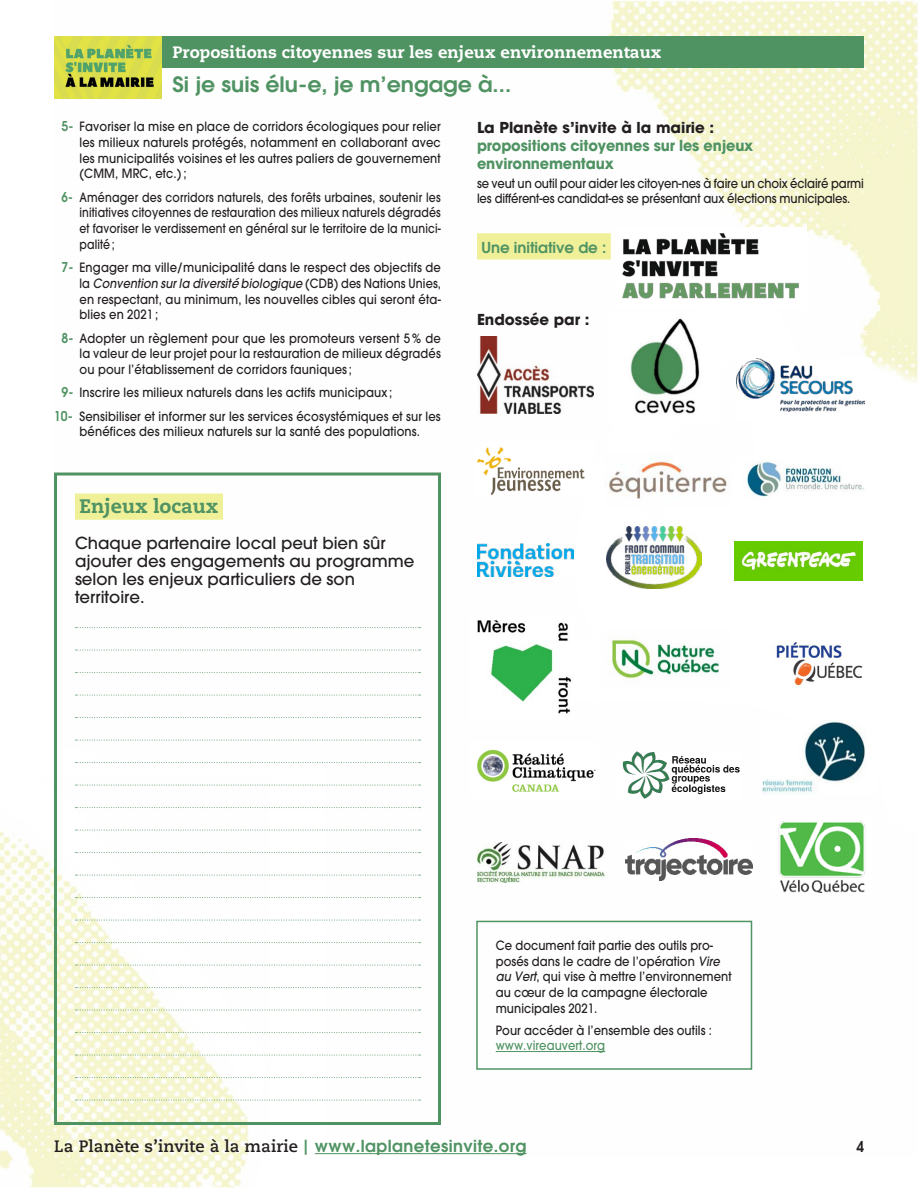
<style>
.page{position:relative;width:918px;height:1188px;background:#fff}
.page>*{position:absolute;margin:0;border:0;box-sizing:border-box;transform-origin:0 0}
.t1{font:600 21px "Avant Garde";color:#509363;scale:1.05 1}
.t2{font:800 19.5px "Caecilia";color:#509363}
.t3{font:500 16.5px/18px "Avant Garde";color:#231f20}
.t4{font:700 16.5px "Caecilia";letter-spacing:.005em;color:#231f20}
.t5{font:800 16.5px "Caecilia";color:#fff}
.t6{font:700 15px/18px "Avant Garde";letter-spacing:-.01em;color:#509363;scale:.96 1}
.t7{font:700 15px "Avant Garde";color:#231f20}
.t8{font:600 15px "Avant Garde";color:#509363}
.t9{font:600 15px "Avant Garde";color:#231f20;scale:.9 1}
.t10{font:500 12.75px/15.8px "Avant Garde";letter-spacing:.015em;color:#231f20;text-align:justify;scale:.9 1}
.t11{font:500 12.75px/15.8px "Avant Garde";letter-spacing:.015em;color:#231f20;text-align:justify;scale:.86 1}
.t12{font:500 12.75px/15.8px "Avant Garde";letter-spacing:-.01em;color:#231f20;scale:.9 1}
.t13{font:500 12.75px "Avant Garde";letter-spacing:.005em;color:#509363;scale:.9 1}
.s1{font-weight:600;font-size:13.5px;color:#509363}
.s2{font-style:italic}
.s3{font-family:"Avant Garde";font-weight:600;font-size:15px;color:#509363}
.s4{font-family:"Avant Garde";font-weight:600;color:#509363}
</style>
<div class="page">
<img style="left:0;top:0;width:918px;height:1188px">
<img style="left:54px;top:36px;width:108px;height:63px">
<div style="left:162px;top:36px;width:702px;height:32px;background:#509363"></div>
<hr style="left:315px;top:1153px;width:212px;height:1px;background:#509363">
<div style="left:477px;top:233px;width:134px;height:27px;background:#f0f099"></div>
<img style="left:616px;top:227px;width:191px;height:81px">
<img style="left:478px;top:337px;width:115px;height:76px">
<img style="left:609px;top:313px;width:112px;height:111px">
<div style="left:737px;top:358px;width:135px;height:63px;background:#fff"></div>
<img style="left:737px;top:358px;width:127px;height:54px">
<img style="left:476px;top:443px;width:119px;height:55px">
<img style="left:478px;top:543px;width:96px;height:34px">
<div style="left:740px;top:455px;width:130px;height:48px;background:#fff"></div>
<img style="left:747px;top:461px;width:117px;height:36px">
<div style="left:602px;top:453px;width:131px;height:54px;background:#fff"></div>
<img style="left:604px;top:459px;width:123px;height:40px">
<img style="left:735px;top:541px;width:128px;height:39px">
<img style="left:471px;top:616px;width:104px;height:104px">
<img style="left:601px;top:630px;width:128px;height:59px">
<img style="left:756px;top:621px;width:128px;height:68px">
<img style="left:471px;top:741px;width:128px;height:57px">
<img style="left:618px;top:750px;width:123px;height:49px">
<img style="left:478px;top:843px;width:127px;height:39px">
<img style="left:625px;top:839px;width:127px;height:42px">
<div style="left:599px;top:518px;width:111px;height:79px;background:#fff"></div>
<img style="left:607px;top:527px;width:95px;height:62px">
<img style="left:773px;top:815px;width:99px;height:78px">
<img style="left:760px;top:720px;width:115px;height:75px">
<div style="left:75px;top:494px;width:148px;height:26px;background:#f0f099"></div>
<svg style="left:76px;top:627px;width:344px;height:1px"></svg>
<svg style="left:76px;top:650px;width:344px;height:1px"></svg>
<svg style="left:76px;top:672px;width:344px;height:1px"></svg>
<svg style="left:76px;top:694px;width:344px;height:2px"></svg>
<svg style="left:76px;top:717px;width:344px;height:1px"></svg>
<svg style="left:76px;top:740px;width:344px;height:1px"></svg>
<svg style="left:76px;top:762px;width:344px;height:1px"></svg>
<svg style="left:76px;top:784px;width:344px;height:2px"></svg>
<svg style="left:76px;top:807px;width:344px;height:1px"></svg>
<svg style="left:76px;top:830px;width:344px;height:1px"></svg>
<svg style="left:76px;top:852px;width:344px;height:1px"></svg>
<svg style="left:76px;top:874px;width:344px;height:2px"></svg>
<svg style="left:76px;top:897px;width:344px;height:1px"></svg>
<svg style="left:76px;top:920px;width:344px;height:1px"></svg>
<svg style="left:76px;top:942px;width:344px;height:1px"></svg>
<svg style="left:76px;top:964px;width:344px;height:2px"></svg>
<svg style="left:76px;top:987px;width:344px;height:1px"></svg>
<svg style="left:76px;top:1010px;width:344px;height:1px"></svg>
<svg style="left:76px;top:1032px;width:344px;height:1px"></svg>
<svg style="left:76px;top:1054px;width:344px;height:2px"></svg>
<svg style="left:76px;top:1077px;width:344px;height:1px"></svg>
<svg style="left:76px;top:1100px;width:344px;height:1px"></svg>
<div style="left:54px;top:472px;width:387px;height:653px;border:3px solid #509363"></div>
<hr style="left:496px;top:1051px;width:109px;height:1px;background:#509363">
<div style="left:476px;top:921px;width:276px;height:149px;border:2px solid #509363"></div>
<p class="t5" style="left:172px;top:42px;width:491px">Propositions citoyennes sur les enjeux environnementaux</p>
<h1 class="t1" style="left:172px;top:71px;width:324px">Si je suis élu-e, je m’engage à...</h1>
<p class="t10" style="left:80px;top:119px;width:403px;text-indent:-18px"><span class="s1">5-</span> Favoriser la mise en place de corridors écologiques pour relier les milieux naturels protégés, notamment en collaborant avec les municipalités voisines et les autres paliers de gouvernement (CMM, MRC, etc.) ;</p>
<p class="t11" style="left:80px;top:189px;width:422px;text-indent:-18px"><span class="s1">6-</span> Aménager des corridors naturels, des forêts urbaines, soutenir les initiatives citoyennes de restauration des milieux naturels dégradés et favoriser le verdissement en général sur le territoire de la munici&shy;palité;</p>
<p class="t10" style="left:80px;top:260px;width:403px;text-indent:-18px"><span class="s1">7-</span> Engager ma ville/municipalité dans le respect des objectifs de la <span class="s2">Convention sur la diversité biologique</span> (CDB) des Nations Unies, en respectant, au minimum, les nouvelles cibles qui seront éta&shy;blies en 2021 ;</p>
<p class="t10" style="left:80px;top:330px;width:403px;text-indent:-18px"><span class="s1">8-</span> Adopter un règlement pour que les promoteurs versent 5 % de la valeur de leur projet pour la restauration de milieux dégradés ou pour l’établissement de corridors fauniques ;</p>
<p class="t10" style="left:54px;top:381px;width:431px;line-height:23.2px;text-indent:8px"><span class="s1">9-</span> Inscrire les milieux naturels dans les actifs municipaux ;<br><span class="s1">10-</span> Sensibiliser et informer sur les services écosystémiques et sur les</p>
<p class="t10" style="left:80px;top:424px;width:380px">bénéfices des milieux naturels sur la santé des populations.</p>
<p class="t7" style="left:477px;top:117px;width:239px">La Planète s’invite à la mairie :</p>
<p class="t6" style="left:477px;top:136px;width:289px">propositions citoyennes sur les enjeux environnementaux</p>
<p class="t12" style="left:477px;top:175px;width:431px">se veut un outil pour aider les citoyen-nes à faire un choix éclairé parmi les différent-es candidat-es se présentant aux élections municipales.</p>
<p class="t8" style="left:482px;top:237px;width:126px">Une initiative de :</p>
<p class="t7" style="left:477px;top:309px;width:114px">Endossée par :</p>
<h2 class="t2" style="left:80px;top:494px;width:141px">Enjeux locaux</h2>
<p class="t3" style="left:75px;top:534px;width:341px">Chaque partenaire local peut bien sûr ajouter des engagements au programme selon les enjeux particuliers de son territoire.</p>
<p class="t10" style="left:496px;top:937px;width:264px;text-align:left">Ce document fait partie des outils pro&shy;posés dans le cadre de l’opération <span class="s2">Vire au Vert</span>, qui vise à mettre l’environnement au cœur de la campagne électorale municipales 2021.</p>
<p class="t10" style="left:496px;top:1022px;width:242px">Pour accéder à l’ensemble des outils :</p>
<p class="t13" style="left:496px;top:1038px;width:123px">www.vireauvert.org</p>
<p class="t4" style="left:54px;top:1137px;width:474px">La Planète s’invite à la mairie <span class="s3">|</span> <span class="s4">www.laplanetesinvite.org</span></p>
<p class="t9" style="left:856px;top:1137px;width:10px">4</p>
</div>
